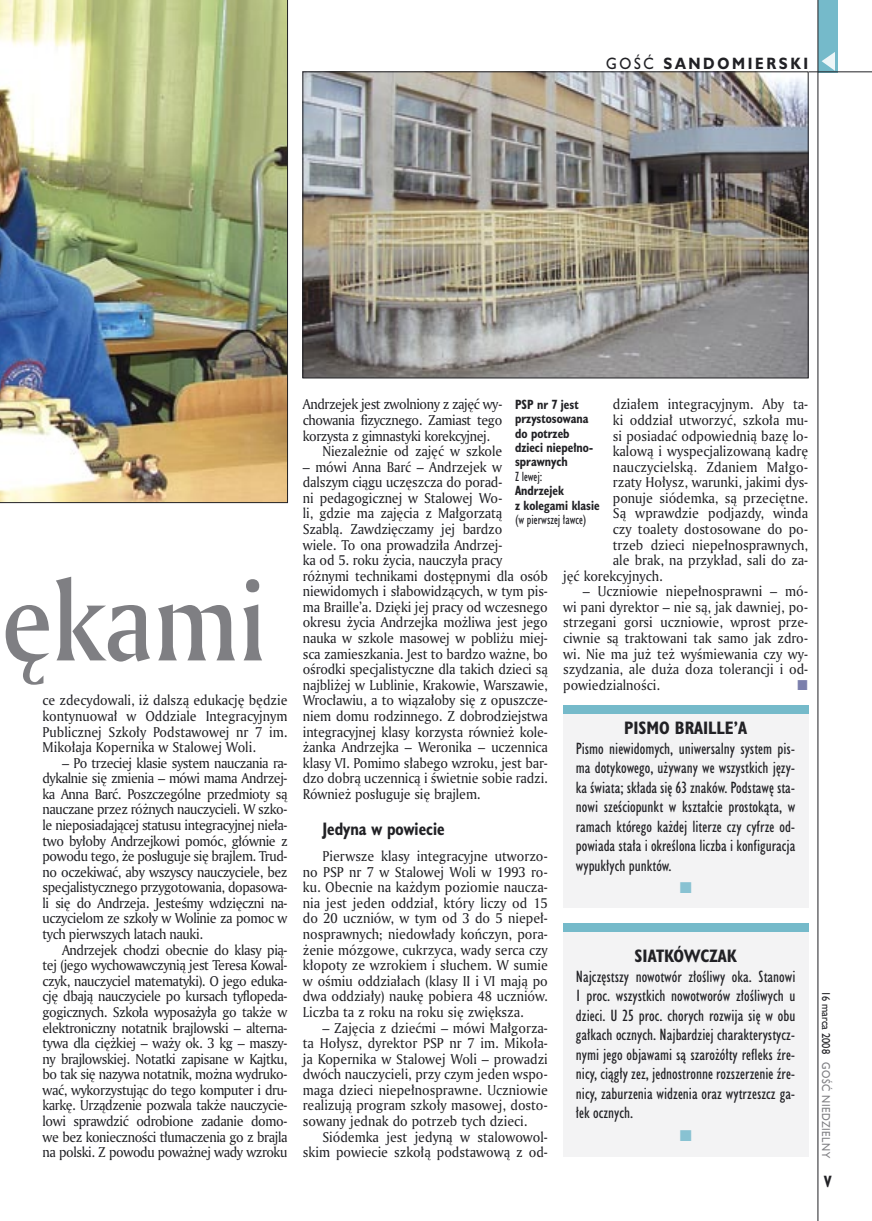
<style>
.page{position:relative;width:872px;height:1221px;background:#fff}
.page>*{position:absolute;margin:0;border:0;box-sizing:border-box;transform-origin:0 0}
.t1{font:108px "Amerigo Md PL";color:#7f7f83;scale:.9 1}
._04-2_tytul_ramki{font:700 16.5px "Humanst 521 Cn PL";color:#212125}
._04_srodtytul_HuCB_11_pt{font:700 16.5px "Humanst 521 Cn PL";color:#212125;scale:.94 1}
._03-2_body_do_ramki{font:15px/19.5px "Humanst 521 Cn PL";color:#212125;text-align:justify}
.t2{font:700 15px "Humanst 521 PL";letter-spacing:.2em;color:#212125;scale:.9 1}
.t3{font:700 15px "Humanst 521 Cn PL";color:#212125;scale:.94 1}
._01_body_tekst{font:13.8px/15.6px "Amerigo PL";letter-spacing:-.01em;color:#212125;text-align:justify;scale:.94 1}
._01_body_tekst-2{font:13.8px "Amerigo PL";letter-spacing:.01em;color:#212125;scale:.94 1}
._09_podpis_zdjecia_HuCnB{font:700 12.3px/14.4px "Humanst 521 Cn PL";color:#212125;scale:.94 1}
._09_podpis_zdjecia_HuCnB-2{font:12.3px "Humanst 521 Cn PL";color:#212125;scale:.94 1}
.t4{font:10.5px "Humanst 521 PL";letter-spacing:.05em;color:#7f7f83;scale:.9 1}
.t5{font:10.5px "Humanst 521 PL";color:#212125;scale:.9 1}
.s1{font-weight:400}
</style>
<div class="page">
<div style="left:818px;top:0;width:19px;height:72px;background:#75baca"></div>
<svg style="left:821px;top:52px;width:14px;height:19px"></svg>
<hr style="left:425px;top:72px;width:447px;height:1px;background:#212125">
<hr style="left:817px;top:0;width:1px;height:1220px;background:#212125">
<div style="left:563px;top:923px;width:245px;height:233px;background:#f3f3f4"></div>
<div style="left:563px;top:923px;width:245px;height:9px;background:#75baca"></div>
<div style="left:563px;top:709px;width:245px;height:198px;background:#f3f3f4"></div>
<div style="left:563px;top:705px;width:245px;height:8px;background:#75baca"></div>
<img style="left:0;top:0;width:288px;height:503px">
<img style="left:305px;top:74px;width:501px;height:302px">
<div style="left:303px;top:72px;width:505px;height:306px;border:1px solid #212125"></div>
<p class="t2" style="left:606px;top:53px;width:226px"><span class="s1">GOŚĆ</span> SANDOMIERSKI</p>
<h1 class="t1" style="left:1px;top:549px;width:296px">ękami</h1>
<p class="_01_body_tekst" style="left:43px;top:692px;width:262px">ce zdecydowali, iż dalszą edukację będzie kontynuował w Oddziale Integracyjnym Publicznej Szkoły Podstawowej nr 7 im.<br>Mikołaja Kopernika w Stalowej Woli.</p>
<p class="_01_body_tekst" style="left:43px;top:754px;width:262px;text-indent:20px">– Po trzeciej klasie system nauczania ra&shy;dykalnie się zmienia – mówi mama Andrzej&shy;ka Anna Barć. Poszczególne przedmioty są nauczane przez różnych nauczycieli. W szko&shy;le nieposiadającej statusu integracyjnej nieła&shy;two byłoby Andrzejkowi pomóc, głównie z powodu tego, że posługuje się brajlem. Trud&shy;no oczekiwać, aby wszyscy nauczyciele, bez specjalistycznego przygotowania, dopasowa&shy;li się do Andrzeja. Jesteśmy wdzięczni na&shy;uczycielom ze szkoły w Wolinie za pomoc w tych pierwszych latach nauki.</p>
<p class="_01_body_tekst" style="left:43px;top:941px;width:262px;text-indent:20px">Andrzejek chodzi obecnie do klasy pią&shy;tej (jego wychowawczynią jest Teresa Kowal&shy;czyk, nauczyciel matematyki). O jego eduka&shy;cję dbają nauczyciele po kursach tyflopeda&shy;gogicznych. Szkoła wyposażyła go także w elektroniczny notatnik brajlowski – alterna&shy;tywa dla ciężkiej – waży ok. 3 kg – maszy&shy;ny brajlowskiej. Notatki zapisane w Kajtku, bo tak się nazywa notatnik, można wydruko&shy;wać, wykorzystując do tego komputer i dru&shy;karkę. Urządzenie pozwala także nauczycie&shy;lowi sprawdzić odrobione zadanie domo&shy;we bez konieczności tłumaczenia go z brajla na polski. Z powodu poważnej wady wzroku</p>
<p class="_01_body_tekst" style="left:303px;top:396px;width:214px">Andrzejek jest zwolniony z zajęć wy&shy;chowania fizycznego. Zamiast tego korzysta z gimnastyki korekcyjnej.</p>
<p class="_01_body_tekst" style="left:322px;top:443px;width:193px">Niezależnie od zajęć w szkole</p>
<p class="_01_body_tekst" style="left:303px;top:458px;width:262px;text-align:left">– mówi Anna Barć – Andrzejek w dalszym ciągu uczęszcza do porad-<br>ni pedagogicznej w Stalowej Wo-<br>li, gdzie ma zajęcia z Małgorzatą<br>Szablą. Zawdzięczamy jej bardzo<br>wiele. To ona prowadziła Andrzej-<br>ka od 5. roku życia, nauczyła pracy różnymi technikami dostępnymi dla osób niewidomych i słabowidzących, w tym pis&shy;ma Braille’a. Dzięki jej pracy od wczesnego okresu życia Andrzejka możliwa jest jego nauka w szkole masowej w pobliżu miej&shy;sca zamieszkania. Jest to bardzo ważne, bo ośrodki specjalistyczne dla takich dzieci są najbliżej w Lublinie, Krakowie, Warszawie, Wrocławiu, a to wiązałoby się z opuszcze&shy;niem domu rodzinnego. Z dobrodziejstwa integracyjnej klasy korzysta również kole&shy;żanka Andrzejka – Weronika – uczennica klasy VI. Pomimo słabego wzroku, jest bar&shy;dzo dobrą uczennicą i świetnie sobie radzi.<br>Również posługuje się brajlem.</p>
<p class="_04_srodtytul_HuCB_11_pt" style="left:322px;top:817px;width:131px">Jedyna w powiecie</p>
<p class="_01_body_tekst" style="left:303px;top:848px;width:262px;text-indent:20px">Pierwsze klasy integracyjne utworzo&shy;no PSP nr 7 w Stalowej Woli w 1993 ro&shy;ku. Obecnie na każdym poziomie naucza&shy;nia jest jeden oddział, który liczy od 15 do 20 uczniów, w tym od 3 do 5 niepeł&shy;nosprawnych; niedowłady kończyn, pora&shy;żenie mózgowe, cukrzyca, wady serca czy kłopoty ze wzrokiem i słuchem. W sumie w ośmiu oddziałach (klasy II i VI mają po dwa oddziały) naukę pobiera 48 uczniów.<br>Liczba ta z roku na roku się zwiększa.</p>
<p class="_01_body_tekst" style="left:303px;top:1019px;width:262px;text-indent:20px">– Zajęcia z dziećmi – mówi Małgorza&shy;ta Hołysz, dyrektor PSP nr 7 im. Mikoła&shy;ja Kopernika w Stalowej Woli – prowadzi dwóch nauczycieli, przy czym jeden wspo&shy;maga dzieci niepełnosprawne. Uczniowie realizują program szkoły masowej, dosto&shy;sowany jednak do potrzeb tych dzieci.</p>
<p class="_01_body_tekst" style="left:303px;top:1128px;width:262px;text-align:right">Siódemka jest jedyną w stalowowol&shy;skim powiecie szkołą podstawową z od-</p>
<p class="_01_body_tekst" style="left:613px;top:396px;width:209px">działem integracyjnym. Aby ta-</p>
<p class="_01_body_tekst" style="left:613px;top:412px;width:209px">ki oddział utworzyć, szkoła mu-</p>
<p class="_01_body_tekst" style="left:613px;top:427px;width:209px">si posiadać odpowiednią bazę lo-</p>
<p class="_01_body_tekst" style="left:613px;top:443px;width:209px">kalową i wyspecjalizowaną kadrę</p>
<p class="_01_body_tekst-2" style="left:613px;top:457px;width:209px">nauczycielską. Zdaniem Małgo-</p>
<p class="_01_body_tekst" style="left:613px;top:474px;width:209px">rzaty Hołysz, warunki, jakimi dys-</p>
<p class="_01_body_tekst" style="left:613px;top:489px;width:209px">ponuje siódemka, są przeciętne.</p>
<p class="_01_body_tekst" style="left:613px;top:505px;width:209px">Są wprawdzie podjazdy, winda</p>
<p class="_01_body_tekst" style="left:613px;top:521px;width:209px">czy toalety dostosowane do po-</p>
<p class="_01_body_tekst" style="left:613px;top:536px;width:209px">trzeb dzieci niepełnosprawnych,</p>
<p class="_01_body_tekst" style="left:613px;top:552px;width:209px">ale brak, na przykład, sali do za-</p>
<p class="_01_body_tekst" style="left:563px;top:567px;width:107px">jęć korekcyjnych.</p>
<p class="_01_body_tekst" style="left:563px;top:583px;width:262px;text-indent:20px">– Uczniowie niepełnosprawni – mó&shy;wi pani dyrektor – nie są, jak dawniej, po&shy;strzegani gorsi uczniowie, wprost prze&shy;ciwnie są traktowani tak samo jak zdro&shy;wi. Nie ma już też wyśmiewania czy wy&shy;szydzania, ale duża doza tolerancji i od&shy;powiedzialności.</p>
<p class="_09_podpis_zdjecia_HuCnB" style="left:515px;top:396px;width:85px">PSP nr 7 jest przystosowana do potrzeb dzieci niepełno&shy;sprawnych</p>
<p class="_09_podpis_zdjecia_HuCnB-2" style="left:515px;top:468px;width:31px">Z lewej:</p>
<p class="_09_podpis_zdjecia_HuCnB" style="left:515px;top:483px;width:92px">Andrzejek<br>z kolegami klasie <span class="s1">(w pierwszej ławce)</span></p>
<p class="_04-2_tytul_ramki" style="left:624px;top:716px;width:125px">PISMO BRAILLE’A</p>
<p class="_03-2_body_do_ramki" style="left:576px;top:738px;width:221px">Pismo niewidomych, uniwersalny system pis&shy;ma dotykowego, używany we wszystkich języ&shy;ka świata; składa się 63 znaków. Podstawę sta&shy;nowi sześciopunkt w kształcie prostokąta, w ramach którego każdej literze czy cyfrze od&shy;powiada stała i określona liczba i konfiguracja wypukłych punktów.</p>
<p class="_04-2_tytul_ramki" style="left:634px;top:944px;width:104px">SIATKÓWCZAK</p>
<p class="_03-2_body_do_ramki" style="left:576px;top:966px;width:221px">Najczęstszy nowotwór złośliwy oka. Stanowi 1 proc. wszystkich nowotworów złośliwych u dzieci. U 25 proc. chorych rozwija się w obu gałkach ocznych. Najbardziej charakterystycz&shy;nymi jego objawami są szarożółty refleks źre&shy;nicy, ciągły zez, jednostronne rozszerzenie źre&shy;nicy, zaburzenia widzenia oraz wytrzeszcz ga&shy;łek ocznych.</p>
<p class="t5" style="left:833px;top:990px;width:71px;rotate:90deg">16 marca 2008</p>
<p class="t4" style="left:833px;top:1062px;width:108px;rotate:90deg">GOŚĆ NIEDZIELNY</p>
<p class="t3" style="left:824px;top:1171px;width:9px">V</p>
</div>
